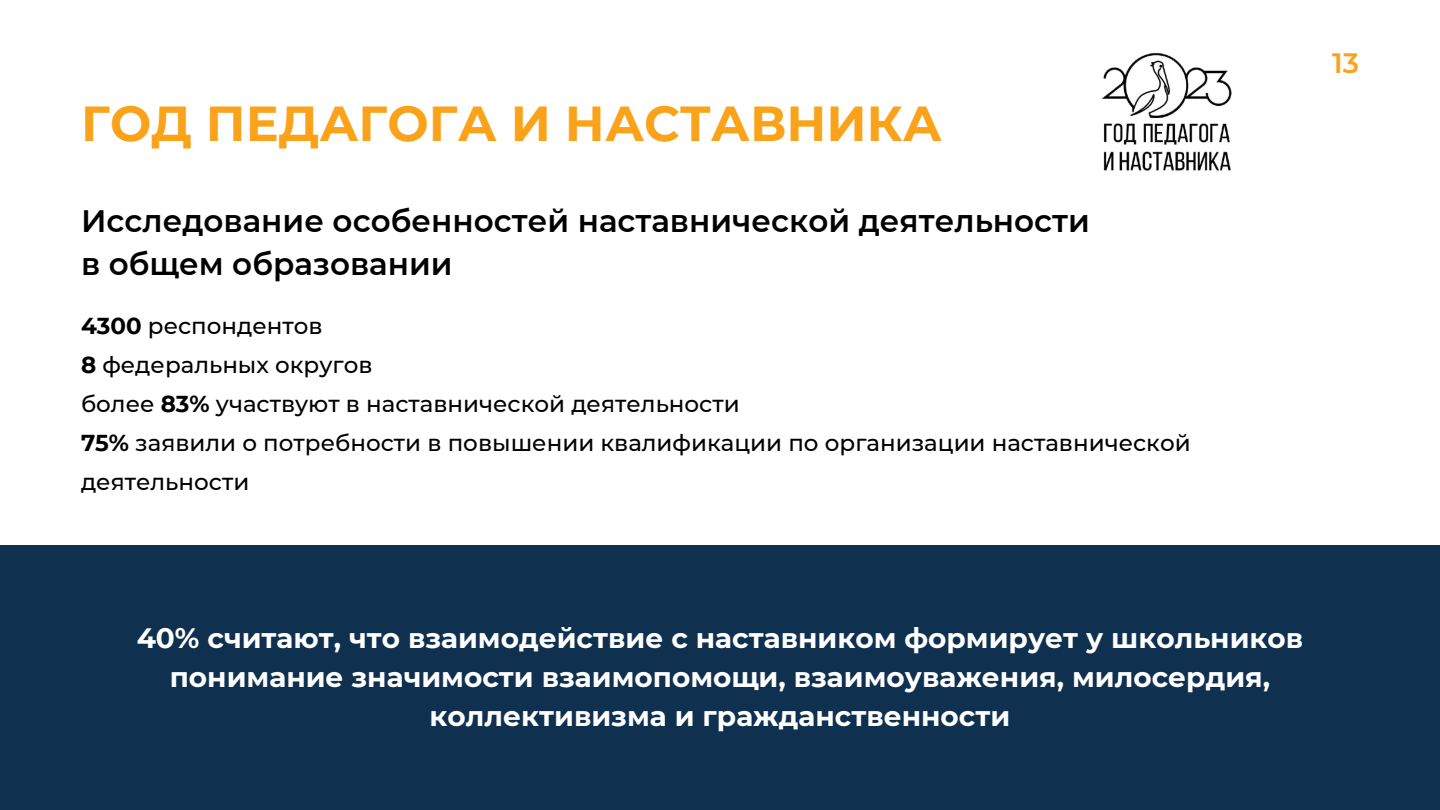
<style>
.page{position:relative;width:1440px;height:810px;background:#fff}
.page>*{position:absolute;margin:0;border:0;box-sizing:border-box;transform-origin:0 0}
.t1{font:700 49px "Montserrat";color:#faa21a}
.t2{font:600 31px/42.8px "Montserrat";color:#000}
.t3{font:700 28px/39px "Montserrat";color:#fff;text-align:center}
.t4{font:600 28px "Montserrat";color:#faa21a}
.t5{font:500 23px/39px "Montserrat";color:#000}
.s1{font-weight:700}
</style>
<div class="page">
<div style="left:0;top:546px;width:1440px;height:264px;background:#0f304f"></div>
<img style="left:1102px;top:53px;width:130px;height:118px">
<h1 class="t1" style="left:81px;top:93px;width:863px">ГОД ПЕДАГОГА И НАСТАВНИКА</h1>
<h2 class="t2" style="left:81px;top:199px;width:1010px">Исследование особенностей наставнической деятельности в общем образовании</h2>
<p class="t5" style="left:81px;top:306px;width:1111px"><span class="s1">4300</span> респондентов<br><span class="s1">8</span> федеральных округов<br>более <span class="s1">83%</span> участвуют в наставнической деятельности<br><span class="s1">75%</span> заявили о потребности в повышении квалификации по организации наставнической деятельности</p>
<p class="t4" style="left:1332px;top:46px;width:28px">13</p>
<p class="t3" style="left:137px;top:618px;width:1168px">40% считают, что взаимодействие с наставником формирует у школьников понимание значимости взаимопомощи, взаимоуважения, милосердия, коллективизма и гражданственности</p>
</div>
